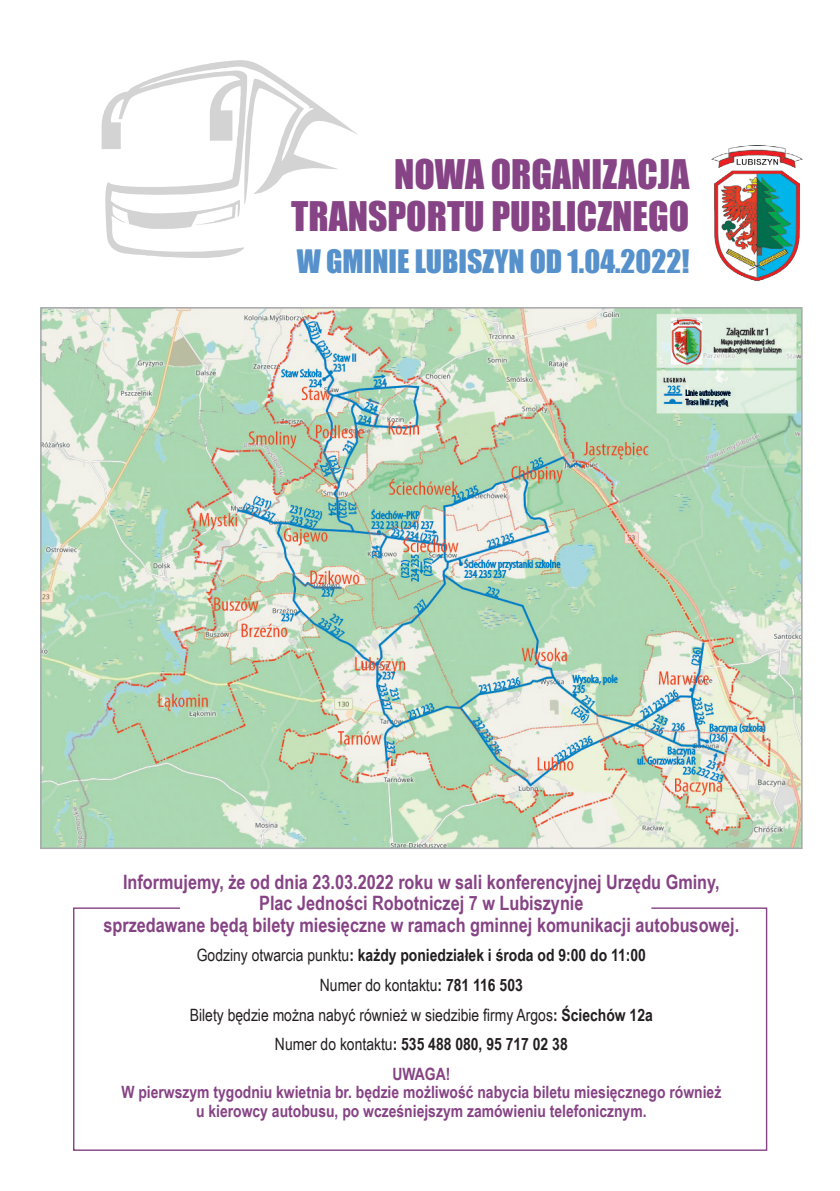
<style>
.page{position:relative;width:840px;height:1191px;background:#fff}
.page>*{position:absolute;margin:0;border:0;box-sizing:border-box;transform-origin:0 0}
.t1{font:37.4px/42px "Impact CE";color:#864385;text-align:right}
.t2{font:29.6px "Impact CE";color:#5691cc}
.t3{font:700 19.8px/21.4px "Arial Narrow";color:#864385;text-align:center}
.t4{font:17px/29.6px "Arial Narrow";color:#231f20;text-align:center}
.t5{font:700 17px/18.4px "Arial Narrow";color:#864385;text-align:center}
.s1{font-weight:700}
.s2{font-weight:700;color:#864385}
</style>
<div class="page">
<img style="left:43px;top:310px;width:756px;height:536px">
<img style="left:711px;top:145px;width:91px;height:136px">
<svg style="left:101px;top:60px;width:257px;height:198px"></svg>
<svg style="left:73px;top:907px;width:694px;height:244px"></svg>
<h1 class="t1" style="left:291px;top:154px;width:399px">NOWA ORGANIZACJA<br>TRANSPORTU PUBLICZNEGO</h1>
<h2 class="t2" style="left:296px;top:243px;width:394px">W GMINIE LUBISZYN OD 1.04.2022!</h2>
<p class="t3" style="left:103px;top:870px;width:637px">Informujemy, że od dnia 23.03.2022 roku w sali konferencyjnej Urzędu Gminy,<br>Plac Jedności Robotniczej 7 w Lubiszynie<br>sprzedawane będą bilety miesięczne w ramach gminnej komunikacji autobusowej.</p>
<p class="t4" style="left:190px;top:940px;width:464px">Godziny otwarcia punktu<span class="s1">: każdy poniedziałek i środa od 9:00 do 11:00<br></span>Numer do kontaktu<span class="s1">: 781 116 503<br></span>Bilety będzie można nabyć również w siedzibie firmy Argos<span class="s1">: Ściechów 12a </span>Numer do kontaktu<span class="s1">: 535 488 080, 95 717 02 38<br></span><span class="s2">UWAGA!</span></p>
<p class="t5" style="left:121px;top:1082px;width:601px">W pierwszym tygodniu kwietnia br. będzie możliwość nabycia biletu miesięcznego również u kierowcy autobusu, po wcześniejszym zamówieniu telefonicznym.</p>
</div>
